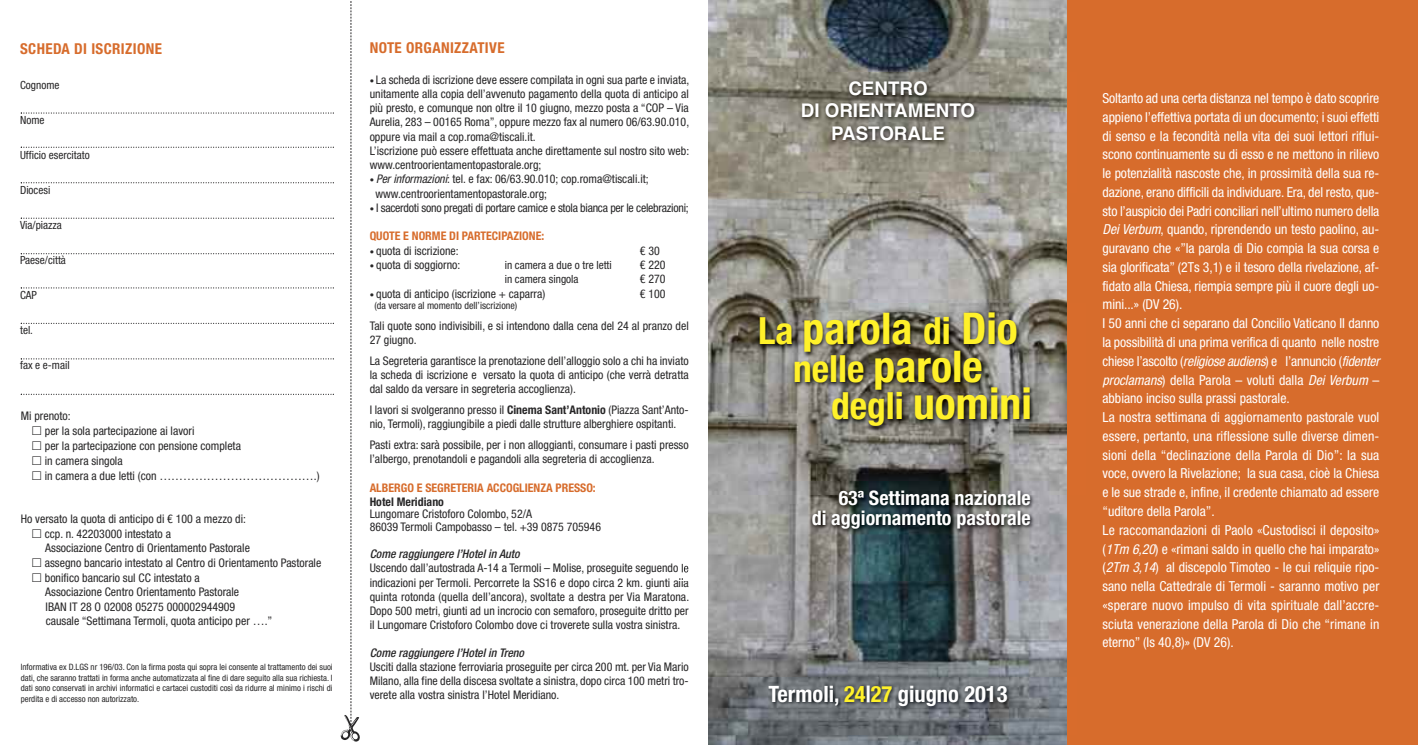
<style>
.page{position:relative;width:1418px;height:745px;background:#fff}
.page>*{position:absolute;margin:0;border:0;box-sizing:border-box;transform-origin:0 0}
.t1{font:700 condensed 43.75px "Helvetica Neue LT Std";color:#fff12a}
.t2{font:700 condensed 22.5px "Helvetica Neue LT Std";color:#fff}
.t3{font:700 condensed 20px/20px "Helvetica Neue LT Std";color:#fff;text-align:right}
.t4{font:700 18.75px/22.5px "Helvetica";color:#fff;text-align:center}
.t5{font:700 condensed 15px "Helvetica Neue LT Std";letter-spacing:.025em;color:#d76c2c}
.t6{font:condensed 13.75px/18.8px "Helvetica Neue LT Std";color:#fff}
.t7{font:condensed 11.88px/14.2px "Helvetica Neue LT Std";color:#272627}
.t8{font:condensed 11.88px "Helvetica Neue LT Std";letter-spacing:-.02em;color:#272627}
.t9{font:700 condensed 11.88px "Helvetica Neue LT Std";color:#d76c2c}
.t10{font:italic 500 condensed 11.88px "Helvetica Neue LT Std";color:#272627}
.t11{font:700 condensed 11.88px "Helvetica Neue LT Std";color:#272627}
.t12{font:condensed 11.25px "Helvetica Neue LT Std";color:#272627}
.t13{font:condensed 10px "Helvetica Neue LT Std";color:#272627}
.t14{font:condensed 8.75px/10.5px "Helvetica Neue LT Std";color:#272627;text-align:justify}
.s1{font-size:8.75px}
.s2{font-style:italic}
.s3{font-weight:700}
.s4{font-size:37.5px}
.s5{color:#fff12a}
</style>
<div class="page">
<img style="left:709px;top:0;width:358px;height:744px">
<div style="left:1067px;top:0;width:350px;height:744px;background:#d76c2c"></div>
<img style="left:708px;top:72px;width:359px;height:120px">
<img style="left:708px;top:303px;width:358px;height:178px">
<img style="left:708px;top:677px;width:359px;height:56px">
<img style="left:679px;top:481px;width:387px;height:98px">
<svg style="left:21px;top:112px;width:313px;height:2px"></svg>
<svg style="left:21px;top:146px;width:313px;height:2px"></svg>
<svg style="left:21px;top:182px;width:313px;height:1px"></svg>
<svg style="left:21px;top:217px;width:313px;height:2px"></svg>
<svg style="left:21px;top:253px;width:313px;height:1px"></svg>
<svg style="left:21px;top:287px;width:313px;height:1px"></svg>
<svg style="left:21px;top:322px;width:313px;height:2px"></svg>
<svg style="left:21px;top:358px;width:313px;height:1px"></svg>
<svg style="left:21px;top:393px;width:313px;height:2px"></svg>
<svg style="left:340px;top:1px;width:20px;height:740px"></svg>
<p class="t5" style="left:20px;top:43px;width:143px">SCHEDA DI ISCRIZIONE</p>
<p class="t12" style="left:20px;top:81px;width:41px">Cognome</p>
<p class="t12" style="left:20px;top:116px;width:26px">Nome</p>
<p class="t12" style="left:20px;top:151px;width:71px">Ufficio esercitato</p>
<p class="t12" style="left:20px;top:186px;width:32px">Diocesi</p>
<p class="t12" style="left:20px;top:221px;width:43px">Via/piazza</p>
<p class="t12" style="left:20px;top:256px;width:47px">Paese/città</p>
<p class="t12" style="left:20px;top:291px;width:18px">CAP</p>
<p class="t12" style="left:20px;top:326px;width:14px">tel.</p>
<p class="t12" style="left:20px;top:361px;width:51px">fax e e-mail</p>
<p class="t7" style="left:45px;top:409px;width:276px;line-height:14.9px;text-indent:-24px">Mi prenoto:<br>per la sola partecipazione ai lavori<br>per la partecipazione con pensione completa<br>in camera singola<br>in camera a due letti (con ………………………………….)</p>
<p class="t7" style="left:45px;top:511px;width:278px;line-height:14.6px;text-indent:-24px">Ho versato la quota di anticipo di € 100 a mezzo di:<br>ccp. n. 42203000 intestato a<br>Associazione Centro di Orientamento Pastorale<br>assegno bancario intestato al Centro di Orientamento Pastorale bonifico bancario sul CC intestato a<br>Associazione Centro Orientamento Pastorale<br>IBAN IT 28 O 02008 05275 000002944909<br>causale “Settimana Termoli, quota anticipo per ….”</p>
<p class="t14" style="left:21px;top:662px;width:313px">Informativa ex D.LGS nr 196/03. Con la firma posta qui sopra lei consente al trattamento dei suoi dati, che saranno trattati in forma anche automatizzata al fine di dare seguito alla sua richiesta. I dati sono conservati in archivi informatici e cartacei custoditi così da ridurre al minimo i rischi di perdita e di accesso non autorizzato.</p>
<p class="t5" style="left:370px;top:42px;width:136px">NOTE ORGANIZZATIVE</p>
<p class="t7" style="left:370px;top:73px;width:321px"><span class="s1">•</span> La scheda di iscrizione deve essere compilata in ogni sua parte e inviata, unitamente alla copia dell’avvenuto pagamento della quota di anticipo al più presto, e comunque non oltre il 10 giugno, mezzo posta a “COP – Via Aurelia, 283 – 00165 Roma”, oppure mezzo fax al numero 06/63.90.010, oppure via mail a cop.roma@tiscali.it.<br>L’iscrizione può essere effettuata anche direttamente sul nostro sito web: www.centroorientamentopastorale.org;</p>
<p class="t7" style="left:375px;top:173px;width:275px;text-indent:-6px"><span class="s1">•</span> <span class="s2">Per informazioni</span>: tel. e fax: 06/63.90.010; cop.roma@tiscali.it; www.centroorientamentopastorale.org;</p>
<p class="t8" style="left:370px;top:203px;width:320px"><span class="s1">•</span> I sacerdoti sono pregati di portare camice e stola bianca per le celebrazioni;</p>
<p class="t9" style="left:370px;top:232px;width:176px">QUOTE E NORME DI PARTECIPAZIONE:</p>
<p class="t7" style="left:370px;top:244px;width:90px"><span class="s1">•</span> quota di iscrizione:</p>
<p class="t7" style="left:640px;top:244px;width:21px">€ 30</p>
<p class="t7" style="left:370px;top:258px;width:92px"><span class="s1">•</span> quota di soggiorno:</p>
<p class="t12" style="left:505px;top:261px;width:108px">in camera a due o tre letti</p>
<p class="t7" style="left:640px;top:258px;width:27px">€ 220</p>
<p class="t12" style="left:505px;top:275px;width:75px">in camera singola</p>
<p class="t7" style="left:640px;top:273px;width:27px">€ 270</p>
<p class="t7" style="left:370px;top:287px;width:177px"><span class="s1">•</span> quota di anticipo (iscrizione + caparra)</p>
<p class="t7" style="left:640px;top:287px;width:27px">€ 100</p>
<p class="t13" style="left:374px;top:301px;width:144px">(da versare al momento dell’iscrizione)</p>
<p class="t7" style="left:370px;top:319px;width:320px">Tali quote sono indivisibili, e si intendono dalla cena del 24 al pranzo del<br>27 giugno.</p>
<p class="t7" style="left:370px;top:354px;width:320px;text-align:justify">La Segreteria garantisce la prenotazione dell’alloggio solo a chi ha inviato la scheda di iscrizione e versato la quota di anticipo (che verrà detratta dal saldo da versare in segreteria accoglienza).</p>
<p class="t7" style="left:370px;top:403px;width:320px">I lavori si svolgeranno presso il <span class="s3">Cinema Sant’Antonio</span> (Piazza Sant’Anto&shy;nio, Termoli), raggiungibile a piedi dalle strutture alberghiere ospitanti.</p>
<p class="t7" style="left:370px;top:438px;width:320px">Pasti extra: sarà possibile, per i non alloggianti, consumare i pasti presso l’albergo, prenotandoli e pagandoli alla segreteria di accoglienza.</p>
<p class="t9" style="left:370px;top:483px;width:228px">ALBERGO E SEGRETERIA ACCOGLIENZA PRESSO:</p>
<p class="t11" style="left:370px;top:497px;width:76px">Hotel Meridiano</p>
<p class="t7" style="left:370px;top:508px;width:233px;line-height:12.5px">Lungomare Cristoforo Colombo, 52/A<br>86039 Termoli Campobasso – tel. +39 0875 705946</p>
<p class="t10" style="left:370px;top:549px;width:151px">Come raggiungere l’Hotel in Auto</p>
<p class="t7" style="left:370px;top:561px;width:321px;text-align:justify">Uscendo dall’autostrada A-14 a Termoli – Molise, proseguite seguendo le indicazioni per Termoli. Percorrete la SS16 e dopo circa 2 km. giunti alla quinta rotonda (quella dell’ancora), svoltate a destra per Via Maratona.<br>Dopo 500 metri, giunti ad un incrocio con semaforo, proseguite dritto per il Lungomare Cristoforo Colombo dove ci troverete sulla vostra sinistra.</p>
<p class="t10" style="left:370px;top:647px;width:156px">Come raggiungere l’Hotel in Treno</p>
<p class="t7" style="left:370px;top:660px;width:320px;text-align:justify">Usciti dalla stazione ferroviaria proseguite per circa 200 mt. per Via Mario Milano, alla fine della discesa svoltate a sinistra, dopo circa 100 metri tro&shy;verete alla vostra sinistra l’Hotel Meridiano.</p>
<h3 class="t4" style="left:800px;top:77px;width:176px">CENTRO<br>DI ORIENTAMENTO<br>PASTORALE</h3>
<h1 class="t1" style="left:758px;top:313px;width:261px"><span class="s4">La</span> parola <span class="s4">di</span> Dio</h1>
<h1 class="t1" style="left:793px;top:350px;width:191px"><span class="s4">nelle</span> parole</h1>
<h1 class="t1" style="left:831px;top:388px;width:202px"><span class="s4">degli</span> uomini</h1>
<h3 class="t3" style="left:811px;top:489px;width:221px">63ª Settimana nazionale<br>di aggiornamento pastorale</h3>
<h2 class="t2" style="left:768px;top:685px;width:241px">Termoli, <span class="s5">24</span>|<span class="s5">27</span> giugno 2013</h2>
<p class="t6" style="left:1102px;top:90px;width:278px">Soltanto ad una certa distanza nel tempo è dato scoprire appieno l’effettiva portata di un documento; i suoi effetti di senso e la fecondità nella vita dei suoi lettori riflui&shy;scono continuamente su di esso e ne mettono in rilievo le potenzialità nascoste che, in prossimità della sua re&shy;dazione, erano difficili da individuare. Era, del resto, que&shy;sto l’auspicio dei Padri conciliari nell’ultimo numero della <span class="s2">Dei Verbum</span>, quando, riprendendo un testo paolino, au&shy;guravano che «”la parola di Dio compia la sua corsa e sia glorificata” (2Ts 3,1) e il tesoro della rivelazione, af&shy;fidato alla Chiesa, riempia sempre più il cuore degli uo&shy;mini...» (DV 26).<br>I 50 anni che ci separano dal Concilio Vaticano II danno la possibilità di una prima verifica di quanto nelle nostre chiese l’ascolto (<span class="s2">religiose audiens</span>) e l’annuncio (<span class="s2">fidenter proclamans</span>) della Parola – voluti dalla <span class="s2">Dei Verbum</span> – abbiano inciso sulla prassi pastorale.<br>La nostra settimana di aggiornamento pastorale vuol essere, pertanto, una riflessione sulle diverse dimen&shy;sioni della “declinazione della Parola di Dio”: la sua voce, ovvero la Rivelazione; la sua casa, cioè la Chiesa e le sue strade e, infine, il credente chiamato ad essere “uditore della Parola”.<br>Le raccomandazioni di Paolo «Custodisci il deposito» (<span class="s2">1Tm 6,20</span>) e «rimani saldo in quello che hai imparato» (<span class="s2">2Tm 3,14</span>) al discepolo Timoteo - le cui reliquie ripo&shy;sano nella Cattedrale di Termoli - saranno motivo per «sperare nuovo impulso di vita spirituale dall’accre&shy;sciuta venerazione della Parola di Dio che “rimane in eterno” (Is 40,8)» (DV 26).</p>
</div>
